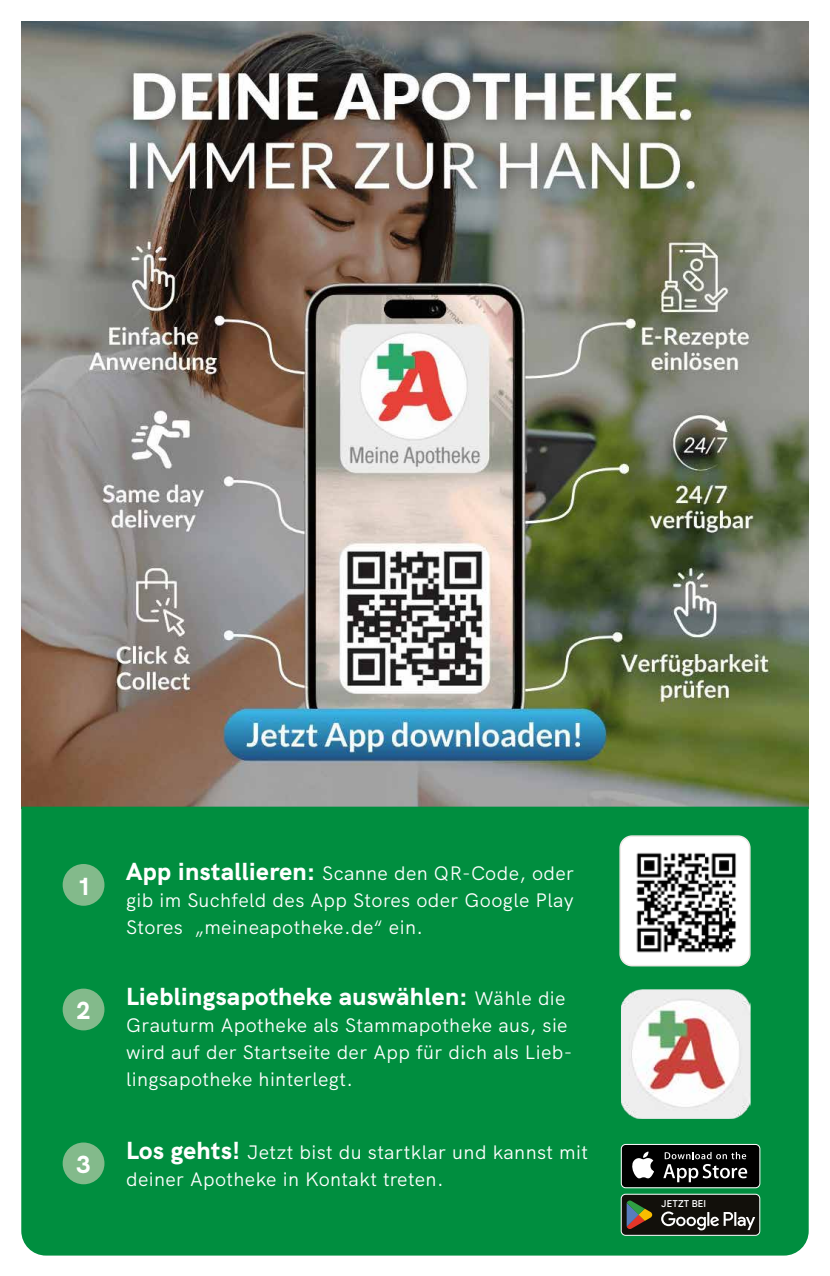
<style>
.page{position:relative;width:830px;height:1276px;background:#fff}
.page>*{position:absolute;margin:0;border:0;box-sizing:border-box;transform-origin:0 0}
.t1{font:800 24.6px "HK Grotesk";letter-spacing:.02em;color:#fff}
.t2{font:19.5px/27px "HK Grotesk";letter-spacing:.02em;color:#fff}
.t3{font:500 9.6px "Google Sans";letter-spacing:.025em;color:#fff}
.s1{font-weight:800;font-size:24.6px}
.s2{font-weight:400;font-size:19.5px}
</style>
<div class="page">
<img style="left:21px;top:21px;width:787px;height:785px">
<div style="left:21px;top:806px;width:787px;height:449px;background:#008e3f"></div>
<div style="left:620px;top:836px;width:129px;height:129px;background:#fff;border-radius:12px"></div>
<img style="left:636px;top:852px;width:100px;height:101px">
<div style="left:619px;top:835px;width:131px;height:131px;border:2px solid #eeeae7;border-radius:12px"></div>
<img style="left:620px;top:989px;width:130px;height:130px">
<svg style="left:621px;top:1194px;width:138px;height:41px;background:#35322a"></svg>
<div style="left:620px;top:1194px;width:139px;height:41px;border:1px solid #fff;border-radius:4px"></div>
<svg style="left:621px;top:1144px;width:138px;height:43px;background:#2e2e2e"></svg>
<div style="left:620px;top:1144px;width:139px;height:44px;border:1px solid #fff;border-radius:4px"></div>
<div style="left:63px;top:864px;width:41px;height:41px;background:#83ba8b;border-radius:50%"></div>
<div style="left:63px;top:988px;width:41px;height:42px;background:#83ba8b;border-radius:50%"></div>
<div style="left:63px;top:1142px;width:41px;height:42px;background:#83ba8b;border-radius:50%"></div>
<p class="t1" style="left:77px;top:867px;width:16px">1</p>
<p class="t1" style="left:76px;top:991px;width:16px">2</p>
<p class="t1" style="left:76px;top:1144px;width:16px">3</p>
<p class="t2" style="left:126px;top:858px;width:449px;text-align:justify"><span class="s1">App installieren:</span> Scanne den QR-Code, oder gib im Suchfeld des App Stores oder Google Play Stores „meineapotheke.de“ ein.</p>
<p class="t1" style="left:126px;top:977px;width:441px">Lieblingsapotheke auswählen: <span class="s2">Wähle die</span></p>
<p class="t2" style="left:126px;top:1010px;width:447px">Grauturm Apotheke als Stammapotheke aus, sie wird auf der Startseite der App für dich als Lieb&shy;lingsapotheke hinterlegt.</p>
<p class="t2" style="left:126px;top:1136px;width:463px"><span class="s1">Los gehts!</span> Jetzt bist du startklar und kannst mit deiner Apotheke in Kontakt treten.</p>
<p class="t3" style="left:661px;top:1197px;width:47px">JETZT BEI</p>
</div>
